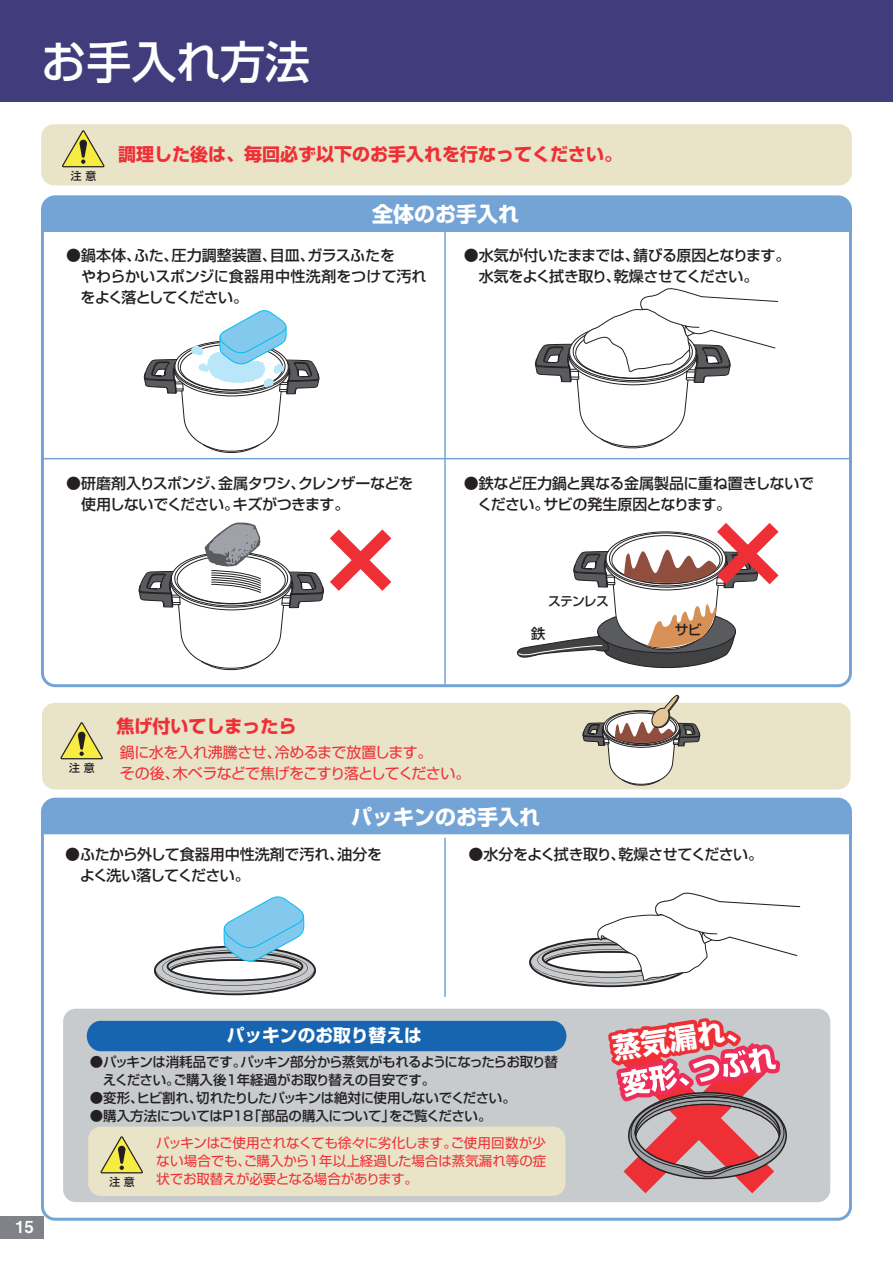
<style>
.page{position:relative;width:893px;height:1263px;background:#fff}
.page>*{position:absolute;margin:0;border:0;box-sizing:border-box;transform-origin:0 0}
.t1{font:45px "Shin Go Pro Medium 90 msp RKSJ H";color:#fff}
.t2{font:28.35px "UD Shin Go NT Pro Bold 90 msp RKSJ H";color:#fff}
.t3{font:21px "Shin Go Pro Bold 90 msp RKSJ H";color:#fff}
.t4{font:18px "Shin Go Pro Bold 90 msp RKSJ H";color:#ee2f35}
.t5{font:17.7px "Shin Go Pro Bold 90 msp RKSJ H";color:#fff}
.t6{font:16.5px "Midashi Go Pro MB31 90 msp RKSJ H";color:#fff}
.t7{font:15px/21px "Shin Go Pro Medium 90 msp RKSJ H";letter-spacing:-.03em;color:#242021}
.t8{font:15px/21px "Shin Go Pro Medium 90 msp RKSJ H";letter-spacing:-.01em;color:#242021}
.t9{font:15px/21px "Shin Go Pro Regular 90 msp RKSJ H";letter-spacing:-.04em;color:#ee2f35}
.t10{font:14.25px "Shin Go Pro Medium 90 msp RKSJ H";color:#242021}
.t11{font:13.8px "Shin Go Pro Medium 90 msp RKSJ H";color:#242021}
.t12{font:13.5px/18px "Shin Go Pro Medium 90 msp RKSJ H";letter-spacing:-.03em;color:#242021}
.t13{font:13.5px/18px "Shin Go Pro Regular 90 msp RKSJ H";letter-spacing:-.01em;color:#ee2f35;text-align:justify}
.t14{font:13.5px "Shin Go Pro Medium 90 msp RKSJ H";letter-spacing:-.01em;color:#242021}
.t15{font:12.9px "Shin Go Pro Medium 90 msp RKSJ H";letter-spacing:-.06em;color:#242021}
.t16{font:10.95px "Shin Go Pro Medium 90 msp RKSJ H";color:#242021}
</style>
<div class="page">
<div style="left:42px;top:703px;width:808px;height:86px;background:#e9e3c7;border-radius:13px"></div>
<div style="left:0;top:0;width:893px;height:101px;background:#413d7c"></div>
<div style="left:0;top:1216px;width:43px;height:22px;background:#808288"></div>
<div style="left:41px;top:195px;width:811px;height:492px;border:3px solid #74a4d6;border-radius:13px"></div>
<div style="left:42px;top:197px;width:808px;height:35px;background:#74a4d6"></div>
<hr style="left:42px;top:458px;width:808px;height:1px;background:#74a4d6">
<hr style="left:444px;top:228px;width:2px;height:457px;background:#74a4d6">
<svg style="left:60px;top:722px;width:43px;height:38px"></svg>
<div style="left:63px;top:1009px;width:767px;height:193px;background:#c8cbcd;border-radius:13px"></div>
<div style="left:88px;top:1127px;width:477px;height:69px;background:#e9e3c7;border-radius:13px"></div>
<svg style="left:154px;top:896px;width:162px;height:99px"></svg>
<hr style="left:444px;top:838px;width:2px;height:159px;background:#74a4d6">
<div style="left:42px;top:799px;width:808px;height:35px;background:#74a4d6"></div>
<div style="left:87px;top:1021px;width:479px;height:30px;background:#1764b0;border-radius:14px"></div>
<svg style="left:591px;top:1178px;width:216px;height:43px"></svg>
<svg style="left:100px;top:1136px;width:43px;height:38px"></svg>
<div style="left:41px;top:124px;width:811px;height:61px;background:#e9e3c7;border-radius:13px"></div>
<svg style="left:62px;top:130px;width:43px;height:38px"></svg>
<svg style="left:535px;top:288px;width:243px;height:161px"></svg>
<svg style="left:143px;top:310px;width:177px;height:143px"></svg>
<svg style="left:138px;top:522px;width:254px;height:148px"></svg>
<svg style="left:529px;top:892px;width:272px;height:286px"></svg>
<svg style="left:517px;top:523px;width:262px;height:146px"></svg>
<svg style="left:582px;top:694px;width:118px;height:92px"></svg>
<h1 class="t1" style="left:42px;top:45px;width:270px">お手入れ方法</h1>
<p class="t16" style="left:71px;top:172px;width:27px">注 意</p>
<p class="t4" style="left:118px;top:147px;width:505px">調理した後は、毎回必ず以下のお手入れを行なってください。</p>
<h3 class="t3" style="left:372px;top:206px;width:149px">全体のお手入れ</h3>
<p class="t8" style="left:66px;top:246px;width:362px">●鍋本体、ふた、圧力調整装置、目皿、ガラスふたを<br>　やわらかいスポンジに食器用中性洗剤をつけて汚れ　をよく落としてください。</p>
<p class="t7" style="left:464px;top:246px;width:328px">●水気が付いたままでは、錆びる原因となります。　水気をよく拭き取り、乾燥させてください。</p>
<p class="t7" style="left:66px;top:475px;width:349px">●研磨剤入りスポンジ、金属タワシ、クレンザーなどを　使用しないでください。キズがつきます。</p>
<p class="t7" style="left:464px;top:475px;width:352px">●鉄など圧力鍋と異なる金属製品に重ね置きしないで　ください。サビの発生原因となります。</p>
<p class="t15" style="left:548px;top:596px;width:62px">ステンレス</p>
<p class="t10" style="left:531px;top:629px;width:16px">鉄</p>
<p class="t16" style="left:69px;top:764px;width:27px">注 意</p>
<p class="t4" style="left:116px;top:719px;width:181px">焦げ付いてしまったら</p>
<p class="t9" style="left:120px;top:744px;width:352px">鍋に水を入れ沸騰させ、冷めるまで放置します。<br>その後、木ベラなどで焦げをこすり落としてください。</p>
<h3 class="t3" style="left:351px;top:809px;width:190px">パッキンのお手入れ</h3>
<p class="t11" style="left:675px;top:625px;width:28px">サビ</p>
<p class="t7" style="left:65px;top:846px;width:318px">●ふたから外して食器用中性洗剤で汚れ、油分を　よく洗い落してください。</p>
<p class="t7" style="left:468px;top:846px;width:296px">●水分をよく拭き取り、乾燥させてください。</p>
<p class="t6" style="left:15px;top:1221px;width:20px">15</p>
<p class="t5" style="left:227px;top:1029px;width:197px">パッキンのお取り替えは</p>
<p class="t12" style="left:90px;top:1055px;width:470px">●パッキンは消耗品です。パッキン部分から蒸気がもれるようになったらお取り替　えください。ご購入後1年経過がお取り替えの目安です。</p>
<p class="t12" style="left:90px;top:1091px;width:428px">●変形、ヒビ割れ、切れたりしたパッキンは絶対に使用しないでください。</p>
<p class="t14" style="left:90px;top:1111px;width:403px">●購入方法についてはP18「部品の購入について」をご覧ください。</p>
<p class="t16" style="left:109px;top:1178px;width:27px">注 意</p>
<p class="t13" style="left:156px;top:1136px;width:392px">パッキンはご使用されなくても徐々に劣化します。ご使用回数が少ない場合でも、ご購入から1年以上経過した場合は蒸気漏れ等の症状でお取替えが必要となる場合があります。</p>
<h2 class="t2" style="left:611px;top:1038px;width:143px;rotate:-9deg">蒸気漏れ、</h2>
</div>
